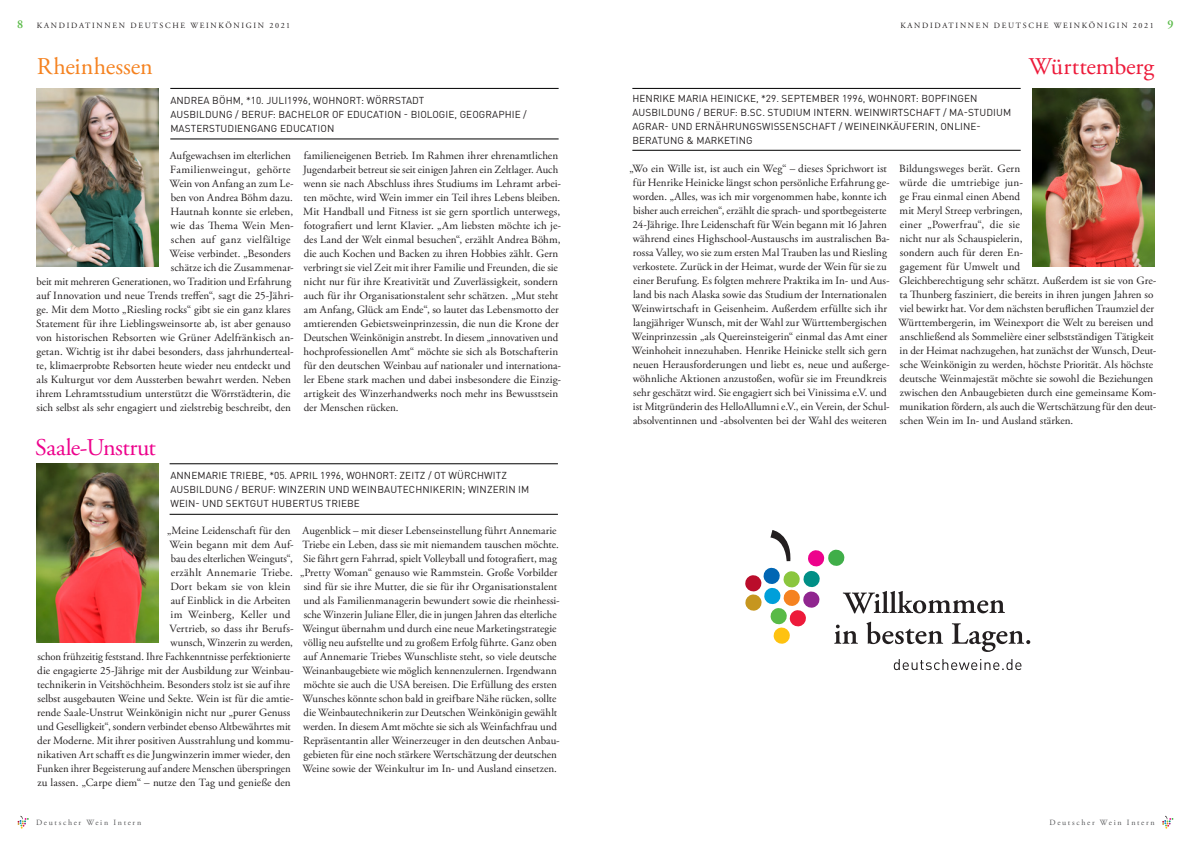
<style>
.page{position:relative;width:1191px;height:842px;background:#fff}
.page>*{position:absolute;margin:0;border:0;box-sizing:border-box;transform-origin:0 0}
.HL{font:24px "Adobe Garamond Pro";letter-spacing:-.02em;color:#ed028c}
.HL-2{font:24px "Adobe Garamond Pro";color:#f58220}
.HL-3{font:24px "Adobe Garamond Pro";letter-spacing:-.005em;color:#ed1a3a}
.Copy_neu{font:11px/14px "Adobe Garamond Pro";letter-spacing:.005em;color:#231f20}
.Vita{font:10px/14px "DIN Pro";letter-spacing:.01em;color:#231f20}
.t1{font:8px "Adobe Garamond Pro";letter-spacing:.215em;color:#231f20}
.t2{font:8px "Adobe Garamond Pro";letter-spacing:.21em;color:#57585a}
.s1{font-weight:600;font-size:12px;color:#59ba47}
</style>
<div class="page">
<svg style="left:17px;top:816px;width:12px;height:13px"></svg>
<svg style="left:1162px;top:816px;width:11px;height:13px"></svg>
<hr style="left:170px;top:463px;width:388px;height:1px;background:#000">
<hr style="left:170px;top:514px;width:388px;height:1px;background:#000">
<img style="left:37px;top:88px;width:121px;height:179px">
<img style="left:37px;top:463px;width:121px;height:179px">
<img style="left:1032px;top:88px;width:122px;height:179px">
<hr style="left:632px;top:150px;width:388px;height:1px;background:#000">
<hr style="left:632px;top:88px;width:388px;height:1px;background:#000">
<hr style="left:170px;top:139px;width:388px;height:1px;background:#000">
<hr style="left:170px;top:88px;width:388px;height:1px;background:#000">
<svg style="left:893px;top:659px;width:128px;height:11px"></svg>
<svg style="left:745px;top:530px;width:285px;height:122px"></svg>
<p class="t1" style="left:17px;top:20px;width:275px"><span class="s1">8</span> KANDIDATINNEN DEUTSCHE WEINKÖNIGIN 2021</p>
<p class="t1" style="left:900px;top:21px;width:275px">KANDIDATINNEN DEUTSCHE WEINKÖNIGIN 2021 <span class="s1">9</span></p>
<p class="HL-2" style="left:37px;top:52px;width:117px">Rheinhessen</p>
<p class="Vita" style="left:170px;top:92px;width:255px">ANDREA BÖHM, *10. JULI1996, WOHNORT: WÖRRSTADT</p>
<p class="Vita" style="left:170px;top:106px;width:358px">AUSBILDUNG / BERUF: BACHELOR OF EDUCATION - BIOLOGIE, GEOGRAPHIE /<br>MASTERSTUDIENGANG EDUCATION</p>
<p class="Copy_neu" style="left:36px;top:149px;width:259px;text-align:right">Aufgewachsen im elterlichen<br>Familienweingut, gehörte<br>Wein von Anfang an zum Le-<br>ben von Andrea Böhm dazu.<br>Hautnah konnte sie erleben,<br>wie das Thema Wein Men-<br>schen auf ganz vielfältige<br>Weise verbindet. „Besonders<br>schätze ich die Zusammenar-<br>beit mit mehreren Generationen, wo Tradition und Erfahrung auf Innovation und neue Trends treffen“, sagt die 25-Jähri&shy;ge. Mit dem Motto „Riesling rocks“ gibt sie ein ganz klares Statement für ihre Lieblingsweinsorte ab, ist aber genauso von historischen Rebsorten wie Grüner Adelfränkisch an&shy;getan. Wichtig ist ihr dabei besonders, dass jahrhunderteal&shy;te, klimaerprobte Rebsorten heute wieder neu entdeckt und als Kulturgut vor dem Aussterben bewahrt werden. Neben ihrem Lehramtsstudium unterstützt die Wörrstädterin, die sich selbst als sehr engagiert und zielstrebig beschreibt, den</p>
<p class="Copy_neu" style="left:303px;top:149px;width:259px">familieneigenen Betrieb. Im Rahmen ihrer ehrenamtlichen Jugendarbeit betreut sie seit einigen Jahren ein Zeltlager. Auch wenn sie nach Abschluss ihres Studiums im Lehramt arbei&shy;ten möchte, wird Wein immer ein Teil ihres Lebens bleiben.<br>Mit Handball und Fitness ist sie gern sportlich unterwegs, fotografiert und lernt Klavier. „Am liebsten möchte ich je&shy;des Land der Welt einmal besuchen“, erzählt Andrea Böhm, die auch Kochen und Backen zu ihren Hobbies zählt. Gern verbringt sie viel Zeit mit ihrer Familie und Freunden, die sie nicht nur für ihre Kreativität und Zuverlässigkeit, sondern auch für ihr Organisationstalent sehr schätzen. „Mut steht am Anfang, Glück am Ende“, so lautet das Lebensmotto der amtierenden Gebietsweinprinzessin, die nun die Krone der Deutschen Weinkönigin anstrebt. In diesem „innovativen und hochprofessionellen Amt“ möchte sie sich als Botschafterin für den deutschen Weinbau auf nationaler und internationa&shy;ler Ebene stark machen und dabei insbesondere die Einzig&shy;artigkeit des Winzerhandwerks noch mehr ins Bewusstsein der Menschen rücken.</p>
<p class="HL" style="left:35px;top:433px;width:122px">Saale-Unstrut</p>
<p class="Vita" style="left:170px;top:467px;width:338px">ANNEMARIE TRIEBE, *05. APRIL 1996, WOHNORT: ZEITZ / OT WÜRCHWITZ</p>
<p class="Vita" style="left:170px;top:481px;width:360px">AUSBILDUNG / BERUF: WINZERIN UND WEINBAUTECHNIKERIN; WINZERIN IM<br>WEIN- UND SEKTGUT HUBERTUS TRIEBE</p>
<p class="Copy_neu" style="left:37px;top:524px;width:258px;text-align:right">„Meine Leidenschaft für den<br>Wein begann mit dem Auf-<br>bau des elterlichen Weinguts“,<br>erzählt Annemarie Triebe.<br>Dort bekam sie von klein<br>auf Einblick in die Arbeiten<br>im Weinberg, Keller und<br>Vertrieb, so dass ihr Berufs-<br>wunsch, Winzerin zu werden,<br>schon frühzeitig feststand. Ihre Fachkenntnisse perfektionierte die engagierte 25-Jährige mit der Ausbildung zur Weinbau&shy;technikerin in Veitshöchheim. Besonders stolz ist sie auf ihre selbst ausgebauten Weine und Sekte. Wein ist für die amtie&shy;rende Saale-Unstrut Weinkönigin nicht nur „purer Genuss und Geselligkeit“, sondern verbindet ebenso Altbewährtes mit der Moderne. Mit ihrer positiven Ausstrahlung und kommu&shy;nikativen Art schafft es die Jungwinzerin immer wieder, den Funken ihrer Begeisterung auf andere Menschen überspringen zu lassen. „Carpe diem“ – nutze den Tag und genieße den</p>
<p class="Copy_neu" style="left:300px;top:524px;width:261px;text-align:center">Augenblick – mit dieser Lebenseinstellung führt Annemarie Triebe ein Leben, dass sie mit niemandem tauschen möchte.<br>Sie fährt gern Fahrrad, spielt Volleyball und fotografiert, mag „Pretty Woman“ genauso wie Rammstein. Große Vorbilder sind für sie ihre Mutter, die sie für ihr Organisationstalent und als Familienmanagerin bewundert sowie die rheinhessi&shy;sche Winzerin Juliane Eller, die in jungen Jahren das elterliche Weingut übernahm und durch eine neue Marketingstrategie völlig neu aufstellte und zu großem Erfolg führte. Ganz oben auf Annemarie Triebes Wunschliste steht, so viele deutsche Weinanbaugebiete wie möglich kennenzulernen. Irgendwann möchte sie auch die USA bereisen. Die Erfüllung des ersten Wunsches könnte schon bald in greifbare Nähe rücken, sollte die Weinbautechnikerin zur Deutschen Weinkönigin gewählt werden. In diesem Amt möchte sie sich als Weinfachfrau und Repräsentantin aller Weinerzeuger in den deutschen Anbau&shy;gebieten für eine noch stärkere Wertschätzung der deutschen Weine sowie der Weinkultur im In- und Ausland einsetzen.</p>
<p class="HL-3" style="left:1029px;top:52px;width:127px">Württemberg</p>
<p class="Vita" style="left:632px;top:91px;width:346px">HENRIKE MARIA HEINICKE, *29. SEPTEMBER 1996, WOHNORT: BOPFINGEN</p>
<p class="Vita" style="left:632px;top:105px;width:380px">AUSBILDUNG / BERUF: B.SC. STUDIUM INTERN. WEINWIRTSCHAFT / MA-STUDIUM<br>AGRAR- UND ERNÄHRUNGSWISSENSCHAFT / WEINEINKÄUFERIN, ONLINE-<br>BERATUNG &amp; MARKETING</p>
<p class="Copy_neu" style="left:629px;top:162px;width:262px">„Wo ein Wille ist, ist auch ein Weg“ – dieses Sprichwort ist für Henrike Heinicke längst schon persönliche Erfahrung ge&shy;worden. „Alles, was ich mir vorgenommen habe, konnte ich bisher auch erreichen“, erzählt die sprach- und sportbegeisterte 24-Jährige. Ihre Leidenschaft für Wein begann mit 16 Jahren während eines Highschool-Austauschs im australischen Ba&shy;rossa Valley, wo sie zum ersten Mal Trauben las und Riesling verkostete. Zurück in der Heimat, wurde der Wein für sie zu einer Berufung. Es folgten mehrere Praktika im In- und Aus&shy;land bis nach Alaska sowie das Studium der Internationalen Weinwirtschaft in Geisenheim. Außerdem erfüllte sich ihr langjähriger Wunsch, mit der Wahl zur Württembergischen Weinprinzessin „als Quereinsteigerin“ einmal das Amt einer Weinhoheit innezuhaben. Henrike Heinicke stellt sich gern neuen Herausforderungen und liebt es, neue und außerge&shy;wöhnliche Aktionen anzustoßen, wofür sie im Freundkreis sehr geschätzt wird. Sie engagiert sich bei Vinissima e.V. und ist Mitgründerin des HelloAllumni e.V., ein Verein, der Schul&shy;absolventinnen und -absolventen bei der Wahl des weiteren</p>
<p class="Copy_neu" style="left:898px;top:162px;width:259px">Bildungsweges berät. Gern<br>würde die umtriebige jun-<br>ge Frau einmal einen Abend<br>mit Meryl Streep verbringen,<br>einer „Powerfrau“, die sie<br>nicht nur als Schauspielerin,<br>sondern auch für deren En-<br>gagement für Umwelt und<br>Gleichberechtigung sehr schätzt. Außerdem ist sie von Gre&shy;ta Thunberg fasziniert, die bereits in ihren jungen Jahren so viel bewirkt hat. Vor dem nächsten beruflichen Traumziel der Württembergerin, im Weinexport die Welt zu bereisen und anschließend als Sommelière einer selbstständigen Tätigkeit in der Heimat nachzugehen, hat zunächst der Wunsch, Deut&shy;sche Weinkönigin zu werden, höchste Priorität. Als höchste deutsche Weinmajestät möchte sie sowohl die Beziehungen zwischen den Anbaugebieten durch eine gemeinsame Kom&shy;munikation fördern, als auch die Wertschätzung für den deut&shy;schen Wein im In- und Ausland stärken.</p>
<p class="t2" style="left:36px;top:818px;width:107px">Deutscher Wein Intern</p>
<p class="t2" style="left:1049px;top:818px;width:107px">Deutscher Wein Intern</p>
</div>
